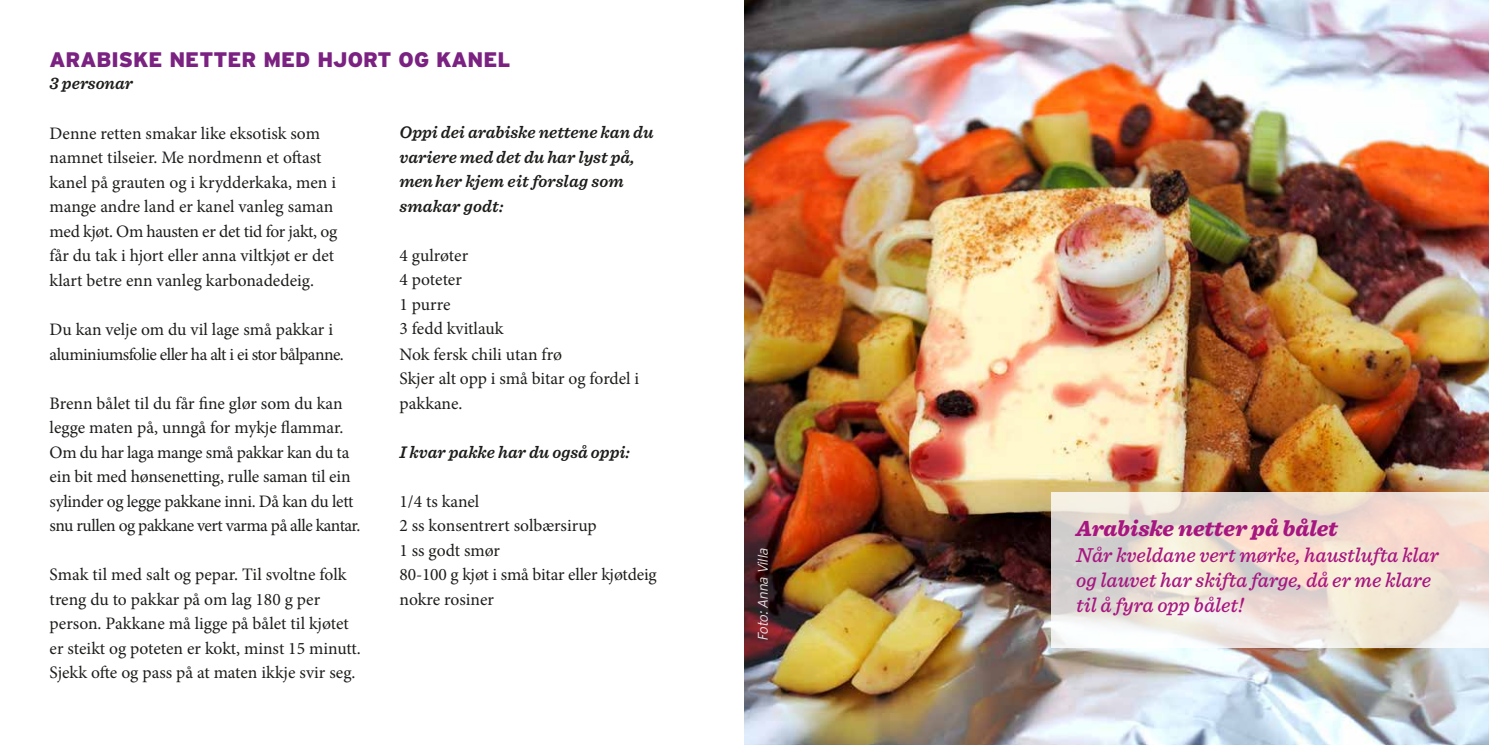
<style>
.page{position:relative;width:1489px;height:745px;background:#fff}
.page>*{position:absolute;margin:0;border:0;box-sizing:border-box;transform-origin:0 0}
.t1{font:italic 900 22.75px "Sentinel";color:#a71680}
.t2{font:italic 500 21px/25.2px "Sentinel";color:#a71680}
.t3{font:900 21px "Interstate RES";color:#7a2182}
.t4{font:17.5px/24.5px "Minion Pro";letter-spacing:-.005em;color:#1d1d1b}
.t5{font:italic 600 17.5px/24.5px "Sentinel";color:#1d1d1b}
.t6{font:17.5px/24.5px "Minion Pro";letter-spacing:-.025em;color:#1d1d1b}
.t7{font:italic 300 14px "Interstate RES";color:#fff}
</style>
<div class="page">
<img style="left:744px;top:0;width:744px;height:744px">
<svg style="left:1051px;top:492px;width:437px;height:155px;background:#ede1d8"></svg>
<p class="t3" style="left:50px;top:46px;width:462px">ARABISKE NETTER MED HJORT OG KANEL</p>
<p class="t5" style="left:50px;top:70px;width:85px">3 personar</p>
<p class="t4" style="left:50px;top:121px;width:289px">Denne retten smakar like eksotisk som namnet tilseier. Me nordmenn et oftast kanel på grauten og i krydderkaka, men i mange andre land er kanel vanleg saman med kjøt. Om hausten er det tid for jakt, og får du tak i hjort eller anna viltkjøt er det klart betre enn vanleg karbonadedeig.</p>
<p class="t6" style="left:50px;top:317px;width:296px">Du kan velje om du vil lage små pakkar i aluminiumsfolie eller ha alt i ei stor bålpanne.</p>
<p class="t4" style="left:50px;top:390px;width:312px">Brenn bålet til du får fine glør som du kan legge maten på, unngå for mykje flammar.<br>Om du har laga mange små pakkar kan du ta ein bit med hønsenetting, rulle saman til ein sylinder og legge pakkane inni. Då kan du lett snu rullen og pakkane vert varma på alle kantar.</p>
<p class="t4" style="left:50px;top:562px;width:313px">Smak til med salt og pepar. Til svoltne folk treng du to pakkar på om lag 180 g per person. Pakkane må ligge på bålet til kjøtet er steikt og poteten er kokt, minst 15 minutt.<br>Sjekk ofte og pass på at maten ikkje svir seg.</p>
<p class="t5" style="left:399px;top:119px;width:255px">Oppi dei arabiske nettene kan du variere med det du har lyst på, men her kjem eit forslag som smakar godt:</p>
<p class="t4" style="left:399px;top:243px;width:241px">4 gulrøter<br>4 poteter<br>1 purre<br>3 fedd kvitlauk<br>Nok fersk chili utan frø<br>Skjer alt opp i små bitar og fordel i pakkane.</p>
<p class="t5" style="left:399px;top:438px;width:232px">I kvar pakke har du også oppi:</p>
<p class="t4" style="left:399px;top:488px;width:259px">1/4 ts kanel<br>2 ss konsentrert solbærsirup<br>1 ss godt smør<br>80-100 g kjøt i små bitar eller kjøtdeig nokre rosiner</p>
<p class="t7" style="left:755px;top:640px;width:93px;rotate:-90deg">Foto: Anna Villa</p>
<h1 class="t1" style="left:1076px;top:510px;width:263px">Arabiske netter på bålet</h1>
<p class="t2" style="left:1076px;top:540px;width:364px">Når kveldane vert mørke, haustlufta klar og lauvet har skifta farge, då er me klare til å fyra opp bålet!</p>
</div>
